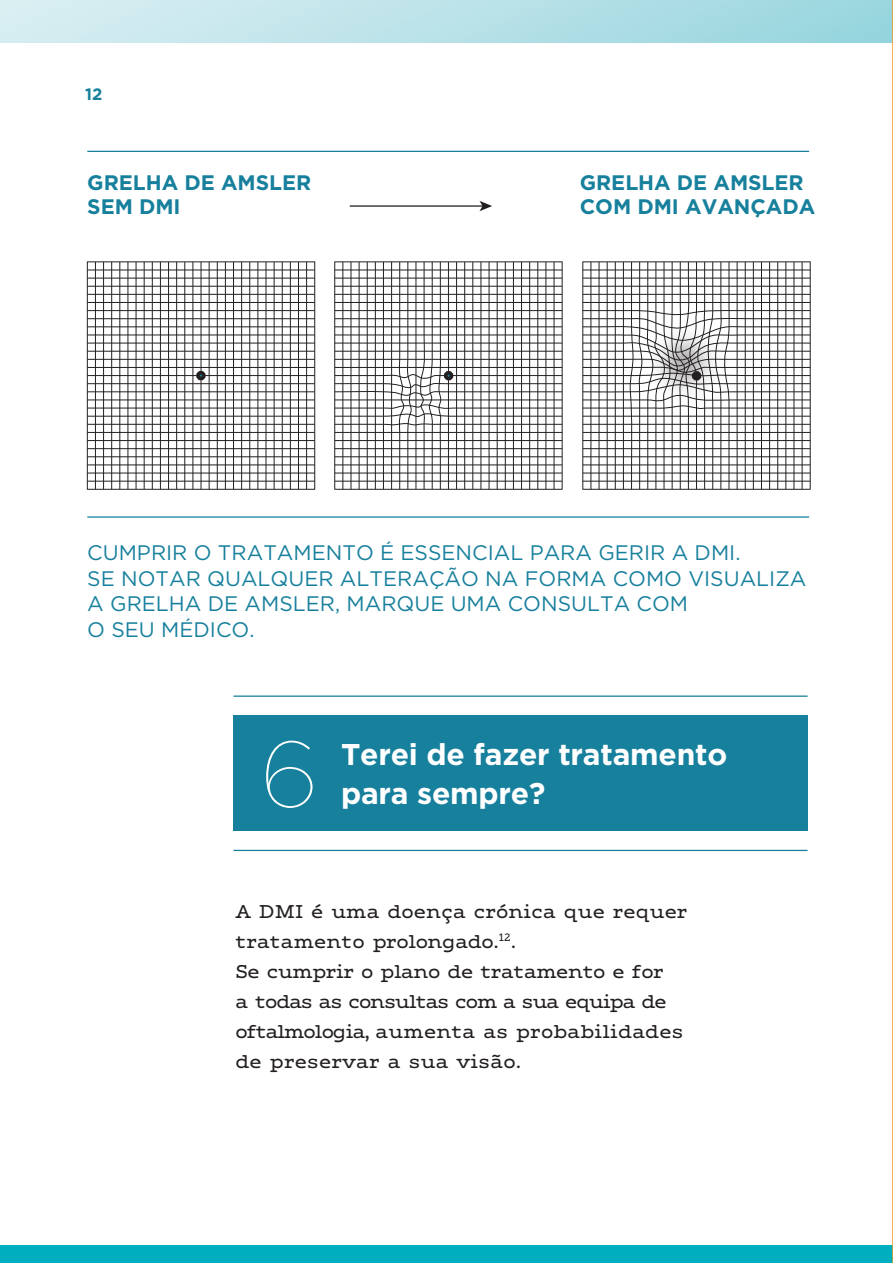
<style>
.page{position:relative;width:893px;height:1263px;background:#fff}
.page>*{position:absolute;margin:0;border:0;box-sizing:border-box;transform-origin:0 0}
.t1{font:100 93px "Gotham";color:#fff}
.t2{font:700 30px/39px "Gotham";letter-spacing:-.005em;color:#fff}
.t3{font:21px/30px "Maxular Rx";letter-spacing:-.055em;color:#231f20}
.t4{font:21px/25.5px "Gotham";color:#17809d}
.t5{font:700 21px/24px "Gotham";letter-spacing:-.005em;color:#17809d}
.t6{font:700 16.5px "Gotham";color:#17809d}
</style>
<div class="page">
<hr style="left:87px;top:151px;width:722px;height:1px;background:#17809d">
<hr style="left:350px;top:205px;width:133px;height:2px;background:#231f20">
<svg style="left:479px;top:201px;width:13px;height:10px"></svg>
<hr style="left:87px;top:516px;width:722px;height:2px;background:#17809d">
<svg style="left:86px;top:261px;width:230px;height:229px"></svg>
<hr style="left:87px;top:481px;width:228px;height:1px;background:#231f20">
<hr style="left:87px;top:464px;width:228px;height:1px;background:#231f20">
<hr style="left:87px;top:473px;width:228px;height:1px;background:#231f20">
<hr style="left:87px;top:448px;width:228px;height:1px;background:#231f20">
<hr style="left:87px;top:432px;width:228px;height:1px;background:#231f20">
<hr style="left:87px;top:440px;width:228px;height:1px;background:#231f20">
<hr style="left:87px;top:416px;width:228px;height:1px;background:#231f20">
<hr style="left:87px;top:399px;width:228px;height:1px;background:#231f20">
<hr style="left:87px;top:408px;width:228px;height:1px;background:#231f20">
<hr style="left:87px;top:383px;width:228px;height:1px;background:#231f20">
<hr style="left:87px;top:367px;width:228px;height:1px;background:#231f20">
<hr style="left:87px;top:375px;width:228px;height:1px;background:#231f20">
<hr style="left:87px;top:351px;width:228px;height:1px;background:#231f20">
<hr style="left:87px;top:334px;width:228px;height:1px;background:#231f20">
<hr style="left:87px;top:343px;width:228px;height:1px;background:#231f20">
<hr style="left:87px;top:318px;width:228px;height:1px;background:#231f20">
<hr style="left:87px;top:302px;width:228px;height:1px;background:#231f20">
<hr style="left:87px;top:310px;width:228px;height:1px;background:#231f20">
<hr style="left:87px;top:286px;width:228px;height:1px;background:#231f20">
<hr style="left:87px;top:270px;width:228px;height:1px;background:#231f20">
<hr style="left:87px;top:278px;width:228px;height:1px;background:#231f20">
<svg style="left:334px;top:261px;width:229px;height:229px"></svg>
<div style="left:444px;top:371px;width:9px;height:9px;border:6px solid #231f20;border-radius:50%"></div>
<svg style="left:582px;top:261px;width:229px;height:229px"></svg>
<div style="left:692px;top:371px;width:9px;height:10px;border:6px solid #231f20;border-radius:50%"></div>
<div style="left:196px;top:371px;width:10px;height:9px;border:6px solid #231f20;border-radius:50%"></div>
<hr style="left:234px;top:850px;width:574px;height:1px;background:#17809d">
<hr style="left:234px;top:695px;width:574px;height:2px;background:#17809d">
<div style="left:234px;top:716px;width:574px;height:115px;background:#17809d"></div>
<div style="left:0;top:1246px;width:893px;height:17px;background:#00afbf"></div>
<div style="left:0;top:0;width:893px;height:43px;background:linear-gradient(to right,#daeff3,#98d5de)"></div>
<hr style="left:892px;top:0;width:1px;height:1263px;background:#ee9a20">
<p class="t6" style="left:85px;top:85px;width:19px">12</p>
<p class="t5" style="left:87px;top:170px;width:225px">GRELHA DE AMSLER<br>SEM DMI</p>
<p class="t5" style="left:580px;top:170px;width:237px">GRELHA DE AMSLER<br>COM DMI AVANÇADA</p>
<p class="t4" style="left:87px;top:540px;width:721px">CUMPRIR O TRATAMENTO É ESSENCIAL PARA GERIR A DMI.<br>SE NOTAR QUALQUER ALTERAÇÃO NA FORMA COMO VISUALIZA A GRELHA DE AMSLER, MARQUE UMA CONSULTA COM<br>O SEU MÉDICO.</p>
<h1 class="t1" style="left:260px;top:717px;width:60px">6</h1>
<h2 class="t2" style="left:341px;top:734px;width:388px">Terei de fazer tratamento para sempre?</h2>
<p class="t3" style="left:235px;top:894px;width:454px">A DMI é uma doença crónica que requer tratamento prolongado.<sup>12</sup>.<br>Se cumprir o plano de tratamento e for<br>a todas as consultas com a sua equipa de oftalmologia, aumenta as probabilidades de preservar a sua visão.</p>
</div>
